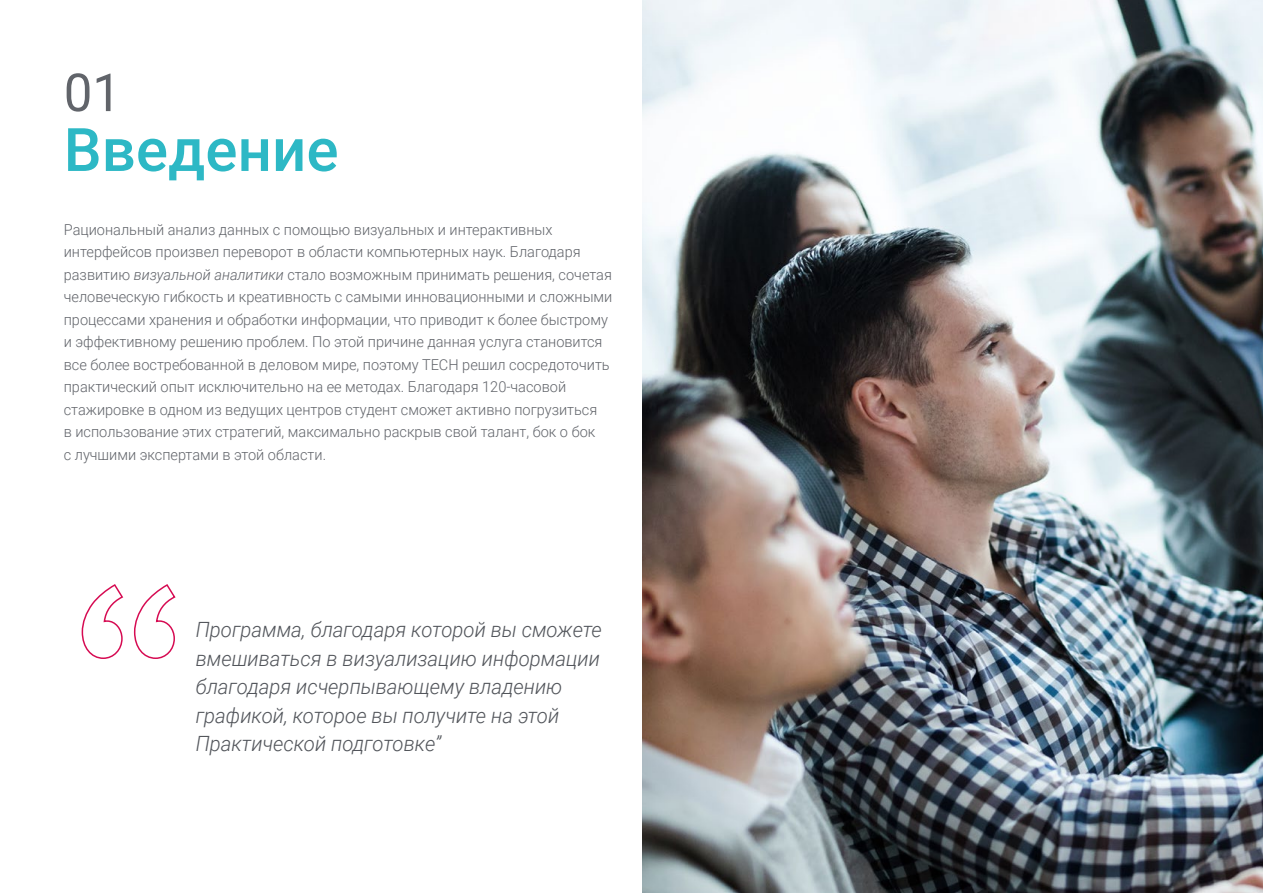
<style>
.page{position:relative;width:1263px;height:893px;background:#fff}
.page>*{position:absolute;margin:0;border:0;box-sizing:border-box;transform-origin:0 0}
.t1{font:500 60px "Roboto";color:#2db8c5}
.t2{font:52.5px "Roboto";color:#61646a}
.t3{font:italic 300 21px/28.5px "Roboto";color:#52555b}
.t4{font:300 15px/22.5px "Roboto";color:#61646a}
.s1{font-style:italic}
</style>
<div class="page">
<svg style="left:81px;top:584px;width:95px;height:75px"></svg>
<img style="left:642px;top:0;width:621px;height:893px">
<h2 class="t2" style="left:64px;top:56px;width:59px">01</h2>
<h1 class="t1" style="left:64px;top:108px;width:276px">Введение</h1>
<p class="t4" style="left:64px;top:217px;width:550px">Рациональный анализ данных с помощью визуальных и интерактивных интерфейсов произвел переворот в области компьютерных наук. Благодаря развитию <span class="s1">визуальной аналитики</span> стало возможным принимать решения, сочетая человеческую гибкость и креативность с самыми инновационными и сложными процессами хранения и обработки информации, что приводит к более быстрому и эффективному решению проблем. По этой причине данная услуга становится все более востребованной в деловом мире, поэтому TECH решил сосредоточить практический опыт исключительно на ее методах. Благодаря 120-часовой стажировке в одном из ведущих центров студент сможет активно погрузиться<br>в использование этих стратегий, максимально раскрыв свой талант, бок о бок<br>с лучшими экспертами в этой области.</p>
<h3 class="t3" style="left:196px;top:615px;width:408px">Программа, благодаря которой вы сможете вмешиваться в визуализацию информации благодаря исчерпывающему владению графикой, которое вы получите на этой Практической подготовке”</h3>
</div>
